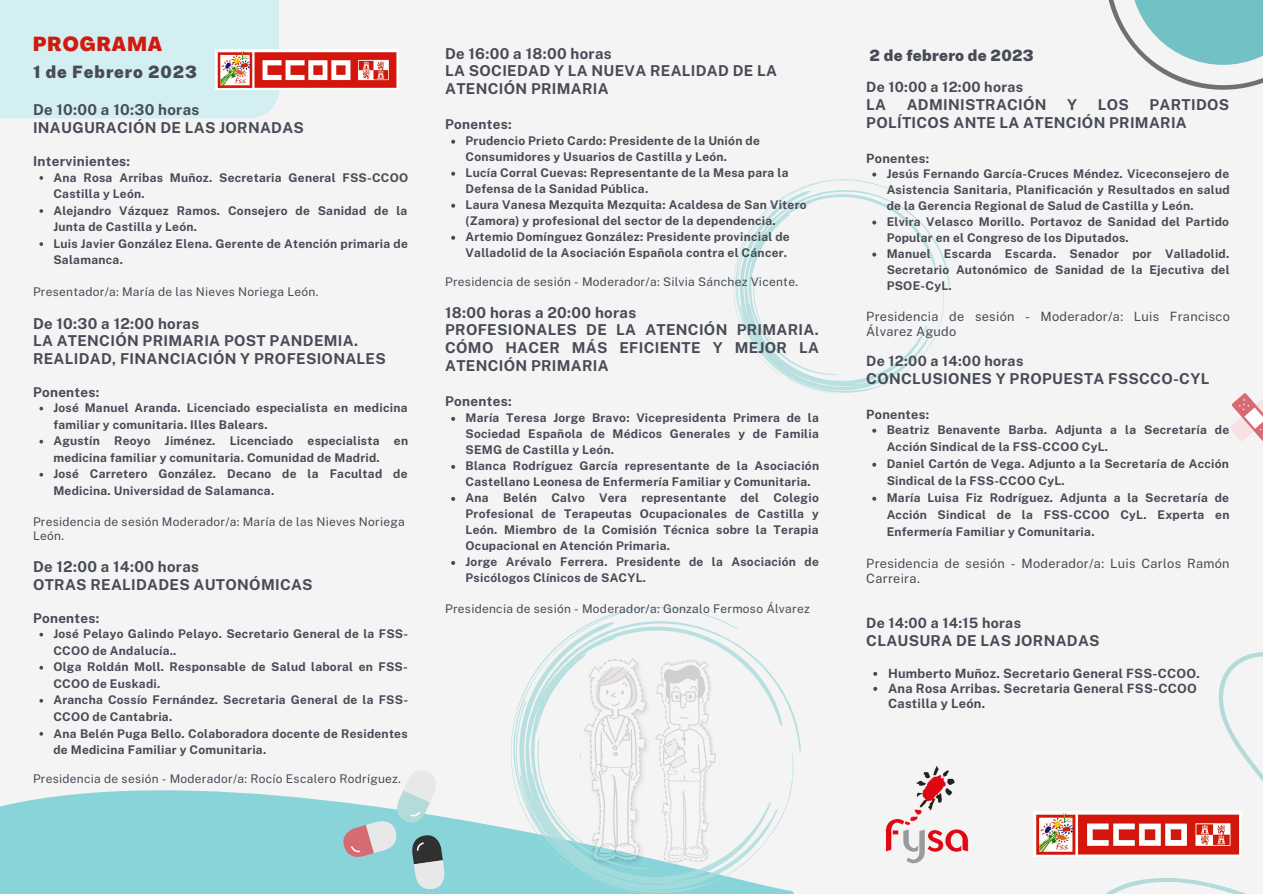
<style>
.page{position:relative;width:1263px;height:894px;background:#fff}
.page>*{position:absolute;margin:0;border:0;box-sizing:border-box;transform-origin:0 0}
.t1{font:800 condensed 19.95px "Agrandir";letter-spacing:.055em;color:#d0190f}
.t2{font:900 16.95px "Public Sans";letter-spacing:.055em;color:#474b56}
.t3{font:900 15.6px "Public Sans";letter-spacing:.02em;color:#474b56}
.t4{font:700 15px/17.4px "Public Sans";letter-spacing:.02em;color:#474b56}
.t5{font:700 14.25px "Public Sans";letter-spacing:.02em;color:#474b56}
.t6{font:700 13.5px "Public Sans";letter-spacing:.02em;color:#474b56}
.t7{font:12.75px/15px "Public Sans";letter-spacing:.02em;color:#474b56}
.t8{font:700 12.75px/15px "Public Sans";letter-spacing:.02em;color:#474b56}
.t9{font:700 12px/16px "Public Sans";letter-spacing:.02em;color:#474b56}
.t10{font:12px/13.8px "Public Sans";letter-spacing:.02em;color:#474b56}
</style>
<div class="page">
<div style="left:0;top:0;width:1263px;height:893px;background:#f4f4f4"></div>
<svg style="left:0;top:634px;width:794px;height:259px"></svg>
<div style="left:0;top:0;width:278px;height:118px;background:#d4eff1"></div>
<svg style="left:733px;top:172px;width:217px;height:221px"></svg>
<svg style="left:872px;top:428px;width:4px;height:4px"></svg>
<svg style="left:872px;top:462px;width:4px;height:4px"></svg>
<svg style="left:872px;top:496px;width:4px;height:4px"></svg>
<svg style="left:873px;top:671px;width:4px;height:4px"></svg>
<svg style="left:873px;top:686px;width:4px;height:4px"></svg>
<svg style="left:1108px;top:0;width:155px;height:90px"></svg>
<svg style="left:1085px;top:652px;width:178px;height:241px"></svg>
<svg style="left:39px;top:176px;width:4px;height:4px"></svg>
<svg style="left:39px;top:209px;width:4px;height:4px"></svg>
<svg style="left:39px;top:242px;width:4px;height:4px"></svg>
<svg style="left:39px;top:406px;width:4px;height:4px"></svg>
<svg style="left:39px;top:439px;width:4px;height:4px"></svg>
<svg style="left:39px;top:473px;width:4px;height:3px"></svg>
<svg style="left:39px;top:632px;width:4px;height:4px"></svg>
<svg style="left:39px;top:665px;width:4px;height:4px"></svg>
<svg style="left:39px;top:698px;width:4px;height:4px"></svg>
<svg style="left:39px;top:731px;width:4px;height:4px"></svg>
<img style="left:885px;top:766px;width:84px;height:97px">
<img style="left:1034px;top:811px;width:208px;height:45px">
<svg style="left:739px;top:634px;width:62px;height:119px"></svg>
<svg style="left:583px;top:892px;width:64px;height:1px"></svg>
<svg style="left:510px;top:607px;width:229px;height:262px"></svg>
<svg style="left:513px;top:611px;width:114px;height:88px"></svg>
<svg style="left:513px;top:699px;width:281px;height:193px"></svg>
<svg style="left:451px;top:140px;width:4px;height:4px"></svg>
<svg style="left:451px;top:172px;width:4px;height:4px"></svg>
<svg style="left:451px;top:204px;width:4px;height:4px"></svg>
<svg style="left:451px;top:236px;width:4px;height:4px"></svg>
<svg style="left:451px;top:417px;width:4px;height:4px"></svg>
<svg style="left:451px;top:465px;width:4px;height:3px"></svg>
<svg style="left:451px;top:497px;width:4px;height:3px"></svg>
<svg style="left:451px;top:561px;width:4px;height:3px"></svg>
<svg style="left:1230px;top:393px;width:33px;height:48px"></svg>
<svg style="left:344px;top:769px;width:100px;height:120px"></svg>
<img style="left:216px;top:50px;width:183px;height:39px">
<h1 class="t1" style="left:33px;top:36px;width:131px">PROGRAMA</h1>
<h2 class="t2" style="left:33px;top:62px;width:165px">1 de Febrero 2023</h2>
<p class="t4" style="left:33px;top:101px;width:272px">De 10:00 a 10:30 horas<br>INAUGURACIÓN DE LAS JORNADAS</p>
<p class="t6" style="left:33px;top:153px;width:99px">Intervinientes:</p>
<p class="t9" style="left:53px;top:169px;width:356px;line-height:16.5px">Ana Rosa Arribas Muñoz. Secretaria General FSS-CCOO Castilla y León.<br>Alejandro Vázquez Ramos. Consejero de Sanidad de la Junta de Castilla y León.<br>Luis Javier González Elena. Gerente de Atención primaria de Salamanca.</p>
<p class="t10" style="left:33px;top:285px;width:287px">Presentador/a: María de las Nieves Noriega León.</p>
<p class="t4" style="left:33px;top:314px;width:354px">De 10:30 a 12:00 horas<br>LA ATENCIÓN PRIMARIA POST PANDEMIA.<br>REALIDAD, FINANCIACIÓN Y PROFESIONALES</p>
<p class="t6" style="left:33px;top:383px;width:68px">Ponentes:</p>
<p class="t9" style="left:53px;top:399px;width:356px;line-height:16.5px">José Manuel Aranda. Licenciado especialista en medicina familiar y comunitaria. Illes Balears.<br>Agustín Reoyo Jiménez. Licenciado especialista en medicina familiar y comunitaria. Comunidad de Madrid.<br>José Carretero González. Decano de la Facultad de Medicina. Universidad de Salamanca.</p>
<p class="t10" style="left:33px;top:515px;width:373px">Presidencia de sesión Moderador/a: María de las Nieves Noriega<br>León.</p>
<p class="t4" style="left:33px;top:558px;width:281px">De 12:00 a 14:00 horas<br>OTRAS REALIDADES AUTONÓMICAS</p>
<p class="t6" style="left:33px;top:609px;width:68px">Ponentes:</p>
<p class="t9" style="left:53px;top:625px;width:356px;line-height:16.5px">José Pelayo Galindo Pelayo. Secretario General de la FSS-CCOO de Andalucía..<br>Olga Roldán Moll. Responsable de Salud laboral en FSS-CCOO de Euskadi.<br>Arancha Cossío Fernández. Secretaria General de la FSS-CCOO de Cantabria.<br>Ana Belén Puga Bello. Colaboradora docente de Residentes de Medicina Familiar y Comunitaria.</p>
<p class="t10" style="left:33px;top:772px;width:369px">Presidencia de sesión - Moderador/a: Rocío Escalero Rodríguez.</p>
<p class="t4" style="left:445px;top:44px;width:333px">De 16:00 a 18:00 horas<br>LA SOCIEDAD Y LA NUEVA REALIDAD DE LA<br>ATENCIÓN PRIMARIA</p>
<p class="t6" style="left:445px;top:116px;width:68px">Ponentes:</p>
<p class="t9" style="left:466px;top:132px;width:343px">Prudencio Prieto Cardo: Presidente de la Unión de Consumidores y Usuarios de Castilla y León.<br>Lucía Corral Cuevas: Representante de la Mesa para la Defensa de la Sanidad Pública.<br>Laura Vanesa Mezquita Mezquita: Acaldesa de San Vitero (Zamora) y profesional del sector de la dependencia.<br>Artemio Domínguez González: Presidente provincial de Valladolid de la Asociación Española contra el Cáncer.</p>
<p class="t10" style="left:445px;top:274px;width:354px">Presidencia de sesión - Moderador/a: Silvia Sánchez Vicente.</p>
<p class="t4" style="left:445px;top:303px;width:375px">18:00 horas a 20:00 horas<br>PROFESIONALES DE LA ATENCIÓN PRIMARIA.<br>CÓMO HACER MÁS EFICIENTE Y MEJOR LA<br>ATENCIÓN PRIMARIA</p>
<p class="t6" style="left:445px;top:393px;width:68px">Ponentes:</p>
<p class="t9" style="left:466px;top:409px;width:355px">María Teresa Jorge Bravo: Vicepresidenta Primera de la Sociedad Española de Médicos Generales y de Familia SEMG de Castilla y León.<br>Blanca Rodríguez García representante de la Asociación Castellano Leonesa de Enfermería Familiar y Comunitaria.<br>Ana Belén Calvo Vera representante del Colegio Profesional de Terapeutas Ocupacionales de Castilla y León. Miembro de la Comisión Técnica sobre la Terapia Ocupacional en Atención Primaria.<br>Jorge Arévalo Ferrera. Presidente de la Asociación de Psicólogos Clínicos de SACYL.</p>
<p class="t10" style="left:445px;top:601px;width:366px">Presidencia de sesión - Moderador/a: Gonzalo Fermoso Álvarez</p>
<h3 class="t3" style="left:870px;top:46px;width:166px">2 de febrero de 2023</h3>
<p class="t5" style="left:866px;top:78px;width:159px">De 10:00 a 12:00 horas</p>
<p class="t4" style="left:866px;top:95px;width:21px">LA</p>
<p class="t4" style="left:907px;top:95px;width:141px">ADMINISTRACIÓN</p>
<p class="t4" style="left:1067px;top:95px;width:12px">Y</p>
<p class="t4" style="left:1098px;top:95px;width:33px">LOS</p>
<p class="t4" style="left:866px;top:95px;width:364px;line-height:18px;text-indent:283px">PARTIDOS<br>POLÍTICOS ANTE LA ATENCIÓN PRIMARIA</p>
<p class="t8" style="left:866px;top:150px;width:64px">Ponentes:</p>
<p class="t9" style="left:887px;top:165px;width:344px">Jesús Fernando García-Cruces Méndez. Viceconsejero de Asistencia Sanitaria, Planificación y Resultados en salud de la Gerencia Regional de Salud de Castilla y León.<br>Elvira Velasco Morillo. Portavoz de Sanidad del Partido Popular en el Congreso de los Diputados.<br>Manuel Escarda Escarda. Senador por Valladolid.<br>Secretario Autonómico de Sanidad de la Ejecutiva del PSOE-CyL.</p>
<p class="t7" style="left:866px;top:308px;width:365px">Presidencia de sesión - Moderador/a: Luis Francisco<br>Álvarez Agudo</p>
<p class="t5" style="left:866px;top:352px;width:159px">De 12:00 a 14:00 horas</p>
<p class="t4" style="left:866px;top:369px;width:345px">CONCLUSIONES Y PROPUESTA FSSCCO-CYL</p>
<p class="t8" style="left:866px;top:406px;width:64px">Ponentes:</p>
<p class="t9" style="left:887px;top:421px;width:344px;line-height:17px">Beatriz Benavente Barba. Adjunta a la Secretaría de Acción Sindical de la FSS-CCOO CyL.<br>Daniel Cartón de Vega. Adjunto a la Secretaría de Acción Sindical de la FSS-CCOO CyL.<br>María Luisa Fiz Rodríguez. Adjunta a la Secretaría de Acción Sindical de la FSS-CCOO CyL. Experta en Enfermería Familiar y Comunitaria.</p>
<p class="t7" style="left:866px;top:555px;width:365px">Presidencia de sesión - Moderador/a: Luis Carlos Ramón<br>Carreira.</p>
<p class="t5" style="left:866px;top:614px;width:156px">De 14:00 a 14:15 horas</p>
<p class="t4" style="left:866px;top:631px;width:235px">CLAUSURA DE LAS JORNADAS</p>
<p class="t8" style="left:888px;top:665px;width:314px">Humberto Muñoz. Secretario General FSS-CCOO.<br>Ana Rosa Arribas. Secretaria General FSS-CCOO<br>Castilla y León.</p>
</div>
